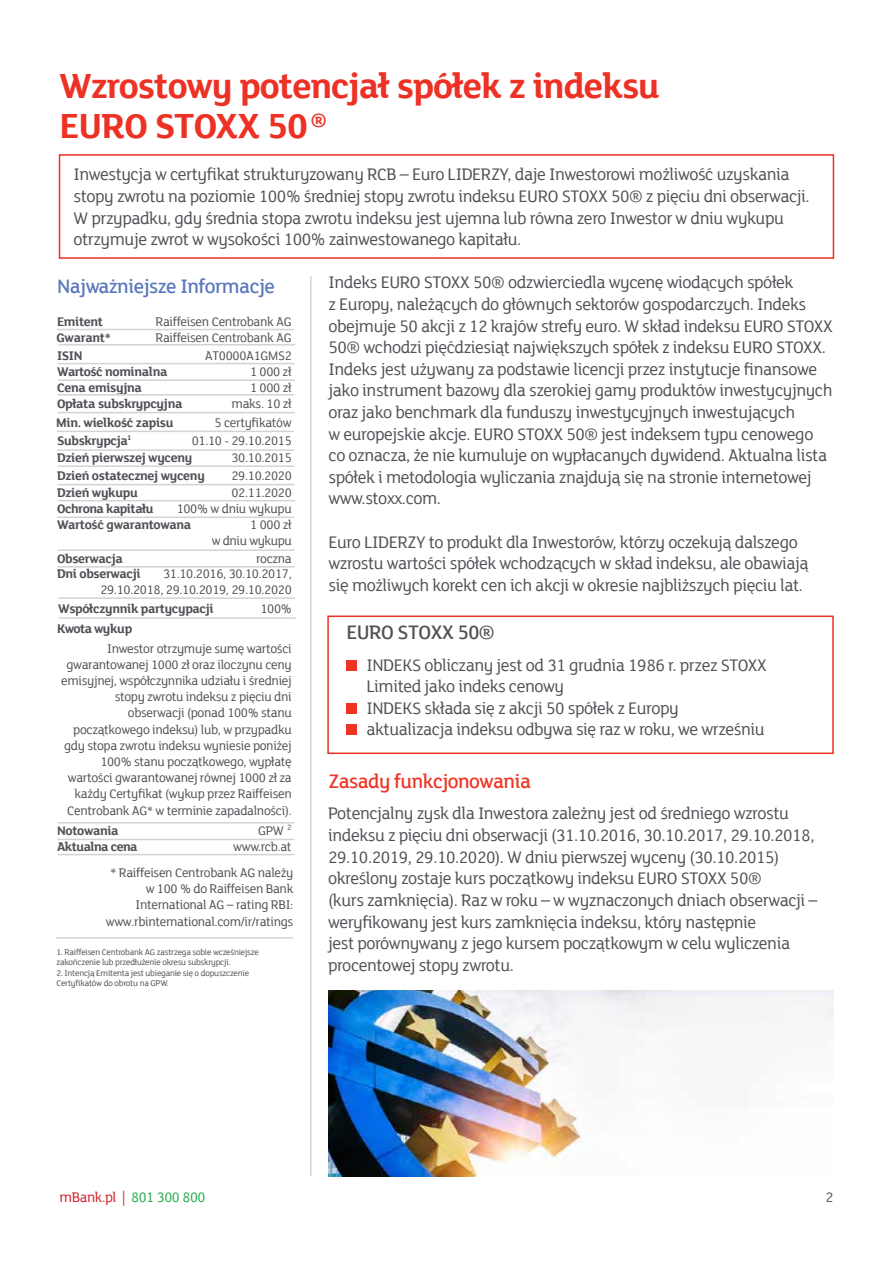
<style>
.page{position:relative;width:893px;height:1263px;background:#fff}
.page>*{position:absolute;margin:0;border:0;box-sizing:border-box;transform-origin:0 0}
.t1{font:700 37.5px/40.5px "FS Lola";letter-spacing:-.025em;color:#ed3125}
.t2{font:500 21px "FS Lola";letter-spacing:-.025em;color:#5a78bb}
.t3{font:500 21px "FS Lola";letter-spacing:-.025em;color:#ee3424}
.t4{font:500 21px "FS Lola";letter-spacing:-.025em;color:#524f56}
.t5{font:700 21px "FS Lola";color:#ed3125}
.t6{font:18px/21.6px "FS Lola";letter-spacing:-.025em;color:#524f56}
.t7{font:15px "FS Lola";letter-spacing:-.025em;color:#cf1e29}
.t8{font:15px "FS Lola";color:#524f56}
.t9{font:13.5px/16.2px "FS Lola";letter-spacing:-.025em;color:#524f56;text-align:right}
.t10{font:700 13.5px "FS Lola";letter-spacing:-.025em;color:#524f56}
.t11{font:700 13.5px "FS Lola";letter-spacing:-.045em;color:#524f56}
.t12{font:9px/10.5px "FS Lola";letter-spacing:-.025em;color:#524f56}
.t13{font:8.4px "FS Lola";color:#524f56}
.t14{font:700 7.65px "FS Lola";color:#524f56}
.s1{color:#23aa4a}
</style>
<div class="page">
<div style="left:59px;top:154px;width:775px;height:105px;border:2px solid #ed3125"></div>
<hr style="left:310px;top:276px;width:2px;height:900px;background:#d1d3d4">
<hr style="left:57px;top:329px;width:237px;height:1px;background:#d1d3d4">
<hr style="left:58px;top:363px;width:237px;height:1px;background:#d1d3d4">
<hr style="left:57px;top:394px;width:237px;height:1px;background:#d1d3d4">
<hr style="left:58px;top:412px;width:237px;height:1px;background:#d1d3d4">
<hr style="left:57px;top:449px;width:237px;height:2px;background:#d1d3d4">
<hr style="left:58px;top:465px;width:236px;height:2px;background:#d1d3d4">
<hr style="left:58px;top:484px;width:236px;height:1px;background:#d1d3d4">
<hr style="left:59px;top:500px;width:236px;height:1px;background:#d1d3d4">
<hr style="left:57px;top:516px;width:237px;height:2px;background:#d1d3d4">
<hr style="left:58px;top:549px;width:236px;height:2px;background:#d1d3d4">
<hr style="left:58px;top:566px;width:237px;height:1px;background:#d1d3d4">
<hr style="left:58px;top:597px;width:237px;height:2px;background:#d1d3d4">
<hr style="left:58px;top:822px;width:236px;height:1px;background:#d1d3d4">
<hr style="left:58px;top:839px;width:236px;height:1px;background:#d1d3d4">
<hr style="left:58px;top:854px;width:236px;height:1px;background:#d1d3d4">
<hr style="left:59px;top:344px;width:236px;height:1px;background:#d1d3d4">
<hr style="left:59px;top:617px;width:237px;height:2px;background:#d1d3d4">
<hr style="left:58px;top:379px;width:237px;height:2px;background:#d1d3d4">
<hr style="left:57px;top:431px;width:237px;height:1px;background:#d1d3d4">
<hr style="left:56px;top:937px;width:237px;height:2px;background:#d1d3d4">
<div style="left:327px;top:615px;width:507px;height:139px;border:2px solid #ed3125"></div>
<div style="left:346px;top:660px;width:11px;height:11px;background:#ee3424"></div>
<div style="left:346px;top:703px;width:11px;height:11px;background:#ee3424"></div>
<div style="left:346px;top:724px;width:11px;height:10px;background:#ee3424"></div>
<img style="left:328px;top:991px;width:505px;height:185px">
<h1 class="t1" style="left:60px;top:63px;width:602px">Wzrostowy potencjał spółek z indeksu<br>EURO STOXX 50</h1>
<p class="t5" style="left:311px;top:105px;width:17px">®</p>
<p class="t6" style="left:74px;top:163px;width:738px">Inwestycja w certyfikat strukturyzowany RCB – Euro LIDERZY, daje Inwestorowi możliwość uzyskania stopy zwrotu na poziomie 100% średniej stopy zwrotu indeksu EURO STOXX 50® z pięciu dni obserwacji.<br>W przypadku, gdy średnia stopa zwrotu indeksu jest ujemna lub równa zero Inwestor w dniu wykupu otrzymuje zwrot w wysokości 100% zainwestowanego kapitału.</p>
<p class="t2" style="left:57px;top:273px;width:219px">Najważniejsze Informacje</p>
<p class="t10" style="left:57px;top:312px;width:48px">Emitent</p>
<p class="t10" style="left:57px;top:346px;width:27px">ISIN</p>
<p class="t9" style="left:205px;top:347px;width:88px">AT0000A1GMS2</p>
<p class="t10" style="left:57px;top:362px;width:112px">Wartość nominalna</p>
<p class="t9" style="left:250px;top:363px;width:43px">1 000 zł</p>
<p class="t10" style="left:57px;top:379px;width:86px">Cena emisyjna</p>
<p class="t9" style="left:250px;top:379px;width:43px">1 000 zł</p>
<p class="t10" style="left:57px;top:395px;width:127px">Opłata subskrypcyjna</p>
<p class="t9" style="left:232px;top:395px;width:62px">maks. 10 zł</p>
<p class="t10" style="left:57px;top:432px;width:72px">Subskrypcja</p>
<p class="t9" style="left:192px;top:432px;width:102px">01.10 - 29.10.2015</p>
<p class="t10" style="left:57px;top:448px;width:137px">Dzień pierwszej wyceny</p>
<p class="t9" style="left:231px;top:448px;width:62px">30.10.2015</p>
<p class="t10" style="left:57px;top:467px;width:149px">Dzień ostatecznej wyceny</p>
<p class="t9" style="left:231px;top:467px;width:62px">29.10.2020</p>
<p class="t10" style="left:57px;top:483px;width:82px">Dzień wykupu</p>
<p class="t9" style="left:231px;top:484px;width:62px">02.11.2020</p>
<p class="t10" style="left:57px;top:499px;width:98px">Ochrona kapitału</p>
<p class="t9" style="left:177px;top:500px;width:117px">100% w dniu wykupu</p>
<p class="t10" style="left:57px;top:515px;width:136px">Wartość gwarantowana</p>
<p class="t9" style="left:212px;top:516px;width:82px">1 000 zł<br>w dniu wykupu</p>
<p class="t10" style="left:57px;top:549px;width:67px">Obserwacja</p>
<p class="t9" style="left:256px;top:550px;width:37px">roczna</p>
<p class="t10" style="left:57px;top:564px;width:85px">Dni obserwacji</p>
<p class="t9" style="left:100px;top:581px;width:193px">29.10.2018, 29.10.2019, 29.10.2020</p>
<p class="t11" style="left:57px;top:619px;width:77px">Kwota wykup</p>
<p class="t9" style="left:156px;top:312px;width:138px;line-height:16.8px;text-align:left">Raiffeisen Centrobank AG<br>Raiffeisen Centrobank AG</p>
<p class="t10" style="left:56px;top:329px;width:56px">Gwarant*</p>
<p class="t10" style="left:56px;top:413px;width:119px">Min. wielkość zapisu</p>
<p class="t9" style="left:215px;top:414px;width:79px">5 certyfikatów</p>
<p class="t14" style="left:127px;top:432px;width:6px">1</p>
<p class="t9" style="left:163px;top:565px;width:130px">31.10.2016, 30.10.2017,</p>
<p class="t10" style="left:58px;top:599px;width:157px">Współczynnik partycypacji</p>
<p class="t9" style="left:260px;top:600px;width:33px">100%</p>
<p class="t9" style="left:61px;top:639px;width:232px">Inwestor otrzymuje sumę wartości gwarantowanej 1000 zł oraz iloczynu ceny emisyjnej, współczynnika udziału i średniej stopy zwrotu indeksu z pięciu dni obserwacji (ponad 100% stanu początkowego indeksu) lub, w przypadku gdy stopa zwrotu indeksu wyniesie poniżej 100% stanu początkowego, wypłatę wartości gwarantowanej równej 1000 zł za każdy Certyfikat (wykup przez Raiffeisen Centrobank AG* w terminie zapadalności).</p>
<p class="t13" style="left:287px;top:822px;width:6px">2</p>
<p class="t10" style="left:57px;top:821px;width:63px">Notowania</p>
<p class="t9" style="left:258px;top:822px;width:27px">GPW</p>
<p class="t10" style="left:57px;top:838px;width:82px">Aktualna cena</p>
<p class="t9" style="left:233px;top:838px;width:60px">www.rcb.at</p>
<p class="t9" style="left:106px;top:864px;width:189px">* Raiffeisen Centrobank AG należy w 100 % do Raiffeisen Bank<br>International AG – rating RBI: www.rbinternational.com/ir/ratings</p>
<p class="t12" style="left:56px;top:946px;width:204px">1. Raiffeisen Centrobank AG zastrzega sobie wcześniejsze zakończenie lub przedłużenie okresu subskrypcji.</p>
<p class="t12" style="left:56px;top:967px;width:194px">2. Intencją Emitenta jest ubieganie się o dopuszczenie<br>Certyfikatów do obrotu na GPW.</p>
<p class="t6" style="left:328px;top:271px;width:506px">Indeks EURO STOXX 50® odzwierciedla wycenę wiodących spółek<br>z Europy, należących do głównych sektorów gospodarczych. Indeks obejmuje 50 akcji z 12 krajów strefy euro. W skład indeksu EURO STOXX 50® wchodzi pięćdziesiąt największych spółek z indeksu EURO STOXX.<br>Indeks jest używany za podstawie licencji przez instytucje finansowe jako instrument bazowy dla szerokiej gamy produktów inwestycyjnych oraz jako benchmark dla funduszy inwestycyjnych inwestujących<br>w europejskie akcje. EURO STOXX 50® jest indeksem typu cenowego co oznacza, że nie kumuluje on wypłacanych dywidend. Aktualna lista spółek i metodologia wyliczania znajdują się na stronie internetowej www.stoxx.com.</p>
<p class="t6" style="left:328px;top:530px;width:482px">Euro LIDERZY to produkt dla Inwestorów, którzy oczekują dalszego wzrostu wartości spółek wchodzących w skład indeksu, ale obawiają się możliwych korekt cen ich akcji w okresie najbliższych pięciu lat.</p>
<p class="t4" style="left:346px;top:618px;width:150px">EURO STOXX 50®</p>
<p class="t6" style="left:366px;top:653px;width:402px">INDEKS obliczany jest od 31 grudnia 1986 r. przez STOXX Limited jako indeks cenowy<br>INDEKS składa się z akcji 50 spółek z Europy aktualizacja indeksu odbywa się raz w roku, we wrześniu</p>
<p class="t3" style="left:328px;top:768px;width:204px">Zasady funkcjonowania</p>
<p class="t6" style="left:328px;top:802px;width:491px">Potencjalny zysk dla Inwestora zależny jest od średniego wzrostu indeksu z pięciu dni obserwacji (31.10.2016, 30.10.2017, 29.10.2018, 29.10.2019, 29.10.2020). W dniu pierwszej wyceny (30.10.2015) określony zostaje kurs początkowy indeksu EURO STOXX 50®<br>(kurs zamknięcia). Raz w roku – w wyznaczonych dniach obserwacji – weryfikowany jest kurs zamknięcia indeksu, który następnie<br>jest porównywany z jego kursem początkowym w celu wyliczenia procentowej stopy zwrotu.</p>
<p class="t7" style="left:60px;top:1187px;width:147px">mBank.pl | <span class="s1">801 300 800</span></p>
<p class="t8" style="left:825px;top:1187px;width:9px">2</p>
</div>
